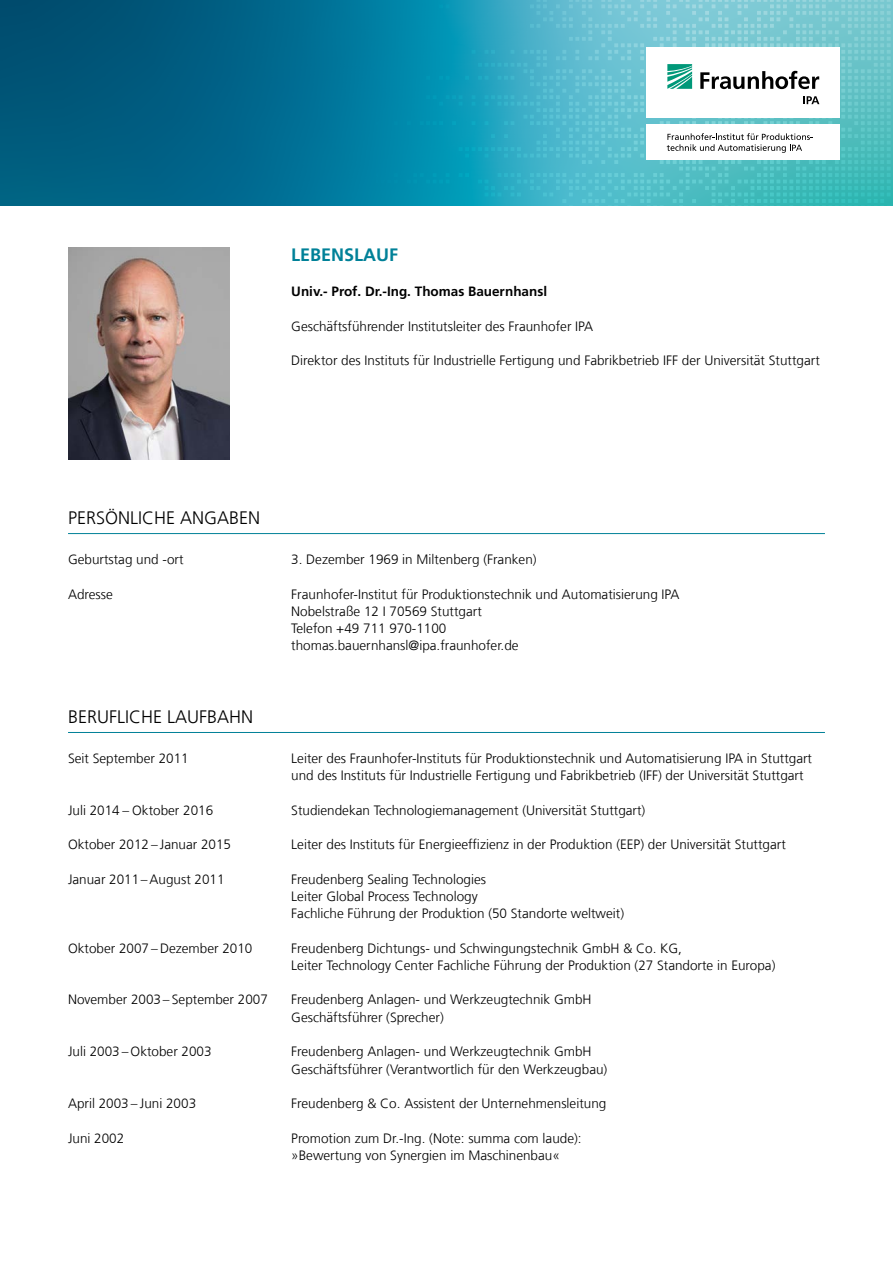
<style>
.page{position:relative;width:893px;height:1263px;background:#fff}
.page>*{position:absolute;margin:0;border:0;box-sizing:border-box;transform-origin:0 0}
.t1{font:300 18px "Frutiger LT Com";color:#000}
.t2{font:700 18px "Frutiger LT Com";color:#008198}
.t3{font:300 13.5px/17.2px "Frutiger LT Com";color:#000}
.t4{font:700 13.5px "Frutiger LT Com";color:#000}
</style>
<div class="page">
<svg style="left:0;top:0;width:893px;height:205px"></svg>
<img style="left:68px;top:247px;width:162px;height:212px">
<hr style="left:68px;top:533px;width:757px;height:1px;background:#008198">
<hr style="left:68px;top:732px;width:757px;height:1px;background:#008198">
<div style="left:646px;top:47px;width:194px;height:70px;background:#fff"></div>
<div style="left:646px;top:125px;width:194px;height:35px;background:#fff"></div>
<svg style="left:667px;top:133px;width:146px;height:20px"></svg>
<svg style="left:667px;top:64px;width:25px;height:25px"></svg>
<svg style="left:700px;top:71px;width:119px;height:18px"></svg>
<svg style="left:803px;top:96px;width:16px;height:8px"></svg>
<h1 class="t2" style="left:291px;top:244px;width:109px">LEBENSLAUF</h1>
<p class="t4" style="left:291px;top:283px;width:257px">Univ.- Prof. Dr.-Ing. Thomas Bauernhansl</p>
<p class="t3" style="left:291px;top:317px;width:303px">Geschäftsführender Institutsleiter des Fraunhofer IPA</p>
<p class="t3" style="left:291px;top:352px;width:530px">Direktor des Instituts für Industrielle Fertigung und Fabrikbetrieb IFF der Universität Stuttgart</p>
<h1 class="t1" style="left:68px;top:507px;width:194px">PERSÖNLICHE ANGABEN</h1>
<p class="t3" style="left:68px;top:551px;width:117px">Geburtstag und -ort</p>
<p class="t3" style="left:291px;top:551px;width:247px">3. Dezember 1969 in Miltenberg (Franken)</p>
<p class="t3" style="left:68px;top:585px;width:46px">Adresse</p>
<p class="t3" style="left:291px;top:585px;width:390px">Fraunhofer-Institut für Produktionstechnik und Automatisierung IPA Nobelstraße 12 I 70569 Stuttgart<br>Telefon +49 711 970-1100<br>thomas.bauernhansl@ipa.fraunhofer.de</p>
<h1 class="t1" style="left:68px;top:706px;width:187px">BERUFLICHE LAUFBAHN</h1>
<p class="t3" style="left:68px;top:750px;width:122px">Seit September 2011</p>
<p class="t3" style="left:291px;top:750px;width:522px">Leiter des Fraunhofer-Instituts für Produktionstechnik und Automatisierung IPA in Stuttgart und des Instituts für Industrielle Fertigung und Fabrikbetrieb (IFF) der Universität Stuttgart</p>
<p class="t3" style="left:68px;top:801px;width:147px">Juli 2014 – Oktober 2016</p>
<p class="t3" style="left:291px;top:801px;width:356px">Studiendekan Technologiemanagement (Universität Stuttgart)</p>
<p class="t3" style="left:68px;top:836px;width:165px">Oktober 2012 – Januar 2015</p>
<p class="t3" style="left:291px;top:836px;width:496px">Leiter des Instituts für Energieeffizienz in der Produktion (EEP) der Universität Stuttgart</p>
<p class="t3" style="left:68px;top:870px;width:158px">Januar 2011– August 2011</p>
<p class="t3" style="left:291px;top:870px;width:334px">Freudenberg Sealing Technologies<br>Leiter Global Process Technology<br>Fachliche Führung der Produktion (50 Standorte weltweit)</p>
<p class="t3" style="left:68px;top:939px;width:186px">Oktober 2007 – Dezember 2010</p>
<p class="t3" style="left:291px;top:939px;width:486px">Freudenberg Dichtungs- und Schwingungstechnik GmbH &amp; Co. KG,<br>Leiter Technology Center Fachliche Führung der Produktion (27 Standorte in Europa)</p>
<p class="t3" style="left:68px;top:991px;width:201px">November 2003 – September 2007</p>
<p class="t3" style="left:291px;top:991px;width:302px">Freudenberg Anlagen- und Werkzeugtechnik GmbH<br>Geschäftsführer (Sprecher)</p>
<p class="t3" style="left:68px;top:1043px;width:145px">Juli 2003 – Oktober 2003</p>
<p class="t3" style="left:291px;top:1043px;width:318px">Freudenberg Anlagen- und Werkzeugtechnik GmbH<br>Geschäftsführer (Verantwortlich für den Werkzeugbau)</p>
<p class="t3" style="left:68px;top:1095px;width:130px">April 2003 – Juni 2003</p>
<p class="t3" style="left:291px;top:1095px;width:317px">Freudenberg &amp; Co. Assistent der Unternehmensleitung</p>
<p class="t3" style="left:68px;top:1129px;width:58px">Juni 2002</p>
<p class="t3" style="left:291px;top:1129px;width:292px">Promotion zum Dr.-Ing. (Note: summa com laude): »Bewertung von Synergien im Maschinenbau«</p>
</div>
